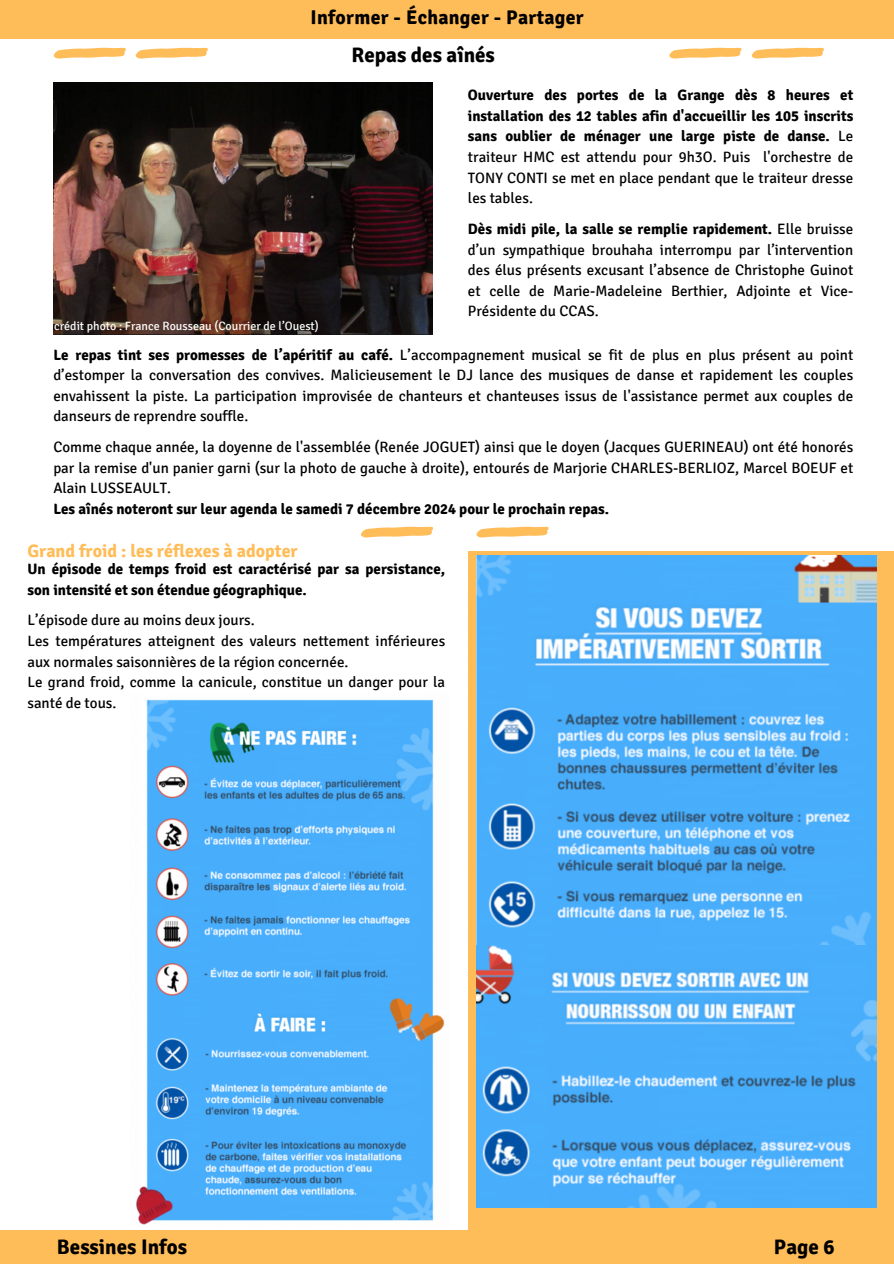
<style>
.page{position:relative;width:894px;height:1264px;background:#fff}
.page>*{position:absolute;margin:0;border:0;box-sizing:border-box;transform-origin:0 0}
.t1{font:700 21px "Signika";color:#000}
.t2{font:700 19.8px "Signika";letter-spacing:.015em;color:#000}
.t3{font:700 18px "Signika";color:#ffbd59}
.t4{font:15px/20.7px "Signika";color:#000;text-align:justify}
.t5{font:700 15px/20.5px "Signika";color:#000;text-align:justify}
.t6{font:12px "Signika";color:#fff}
.s1{font-weight:400}
.s2{font-weight:700}
</style>
<div class="page">
<div style="left:0;top:1230px;width:893px;height:33px;background:#ffbd59"></div>
<div style="left:0;top:0;width:893px;height:38px;background:#ffbd59"></div>
<svg style="left:53px;top:48px;width:73px;height:11px"></svg>
<svg style="left:135px;top:48px;width:73px;height:11px"></svg>
<svg style="left:669px;top:48px;width:72px;height:11px"></svg>
<svg style="left:751px;top:48px;width:72px;height:11px"></svg>
<div style="left:468px;top:551px;width:425px;height:683px;background:#ffbd59"></div>
<img style="left:53px;top:83px;width:379px;height:252px">
<img style="left:136px;top:699px;width:309px;height:526px">
<img style="left:476px;top:555px;width:400px;height:390px">
<svg style="left:360px;top:526px;width:73px;height:11px"></svg>
<svg style="left:476px;top:526px;width:72px;height:11px"></svg>
<img style="left:476px;top:945px;width:400px;height:262px">
<h1 class="t2" style="left:310px;top:5px;width:275px">Informer - Échanger - Partager</h1>
<p class="t1" style="left:351px;top:43px;width:145px">Repas des aînés</p>
<p class="t5" style="left:468px;top:85px;width:387px">Ouverture des portes de la Grange dès 8 heures et installation des 12 tables afin d'accueillir les 105 inscrits sans oublier de ménager une large piste de danse. <span class="s1">Le traiteur HMC est attendu pour 9h3O. Puis l'orchestre de TONY CONTI se met en place pendant que le traiteur dresse les tables.</span></p>
<p class="t4" style="left:468px;top:219px;width:387px"><span class="s2">Dès midi pile, la salle se remplie rapidement.</span> Elle bruisse d’un sympathique brouhaha interrompu par l’intervention des élus présents excusant l’absence de Christophe Guinot et celle de Marie-Madeleine Berthier, Adjointe et Vice-Présidente du CCAS.</p>
<p class="t6" style="left:54px;top:319px;width:266px">crédit photo : France Rousseau (Courrier de l’Ouest)</p>
<h4 class="t4" style="left:53px;top:344px;width:801px"><span class="s2">Le repas tint ses promesses de l’apéritif au café.</span> L’accompagnement musical se fit de plus en plus présent au point d’estomper la conversation des convives. Malicieusement le DJ lance des musiques de danse et rapidement les couples envahissent la piste. La participation improvisée de chanteurs et chanteuses issus de l'assistance permet aux couples de danseurs de reprendre souffle.</h4>
<h4 class="t4" style="left:53px;top:437px;width:801px;text-align:left">Comme chaque année, la doyenne de l'assemblée (Renée JOGUET) ainsi que le doyen (Jacques GUERINEAU) ont été honorés par la remise d'un panier garni (sur la photo de gauche à droite), entourés de Marjorie CHARLES-BERLIOZ, Marcel BOEUF et Alain LUSSEAULT.<br><span class="s2">Les aînés noteront sur leur agenda le samedi 7 décembre 2024 pour le prochain repas.</span></h4>
<p class="t3" style="left:27px;top:540px;width:272px">Grand froid : les réflexes à adopter</p>
<h4 class="t5" style="left:27px;top:559px;width:419px">Un épisode de temps froid est caractérisé par sa persistance, son intensité et son étendue géographique.</h4>
<h4 class="t4" style="left:27px;top:610px;width:419px;text-align:left">L’épisode dure au moins deux jours.<br>Les températures atteignent des valeurs nettement inférieures aux normales saisonnières de la région concernée.<br>Le grand froid, comme la canicule, constitue un danger pour la santé de tous.</h4>
<p class="t1" style="left:57px;top:1233px;width:131px">Bessines Infos</p>
<p class="t1" style="left:773px;top:1233px;width:62px">Page 6</p>
</div>
